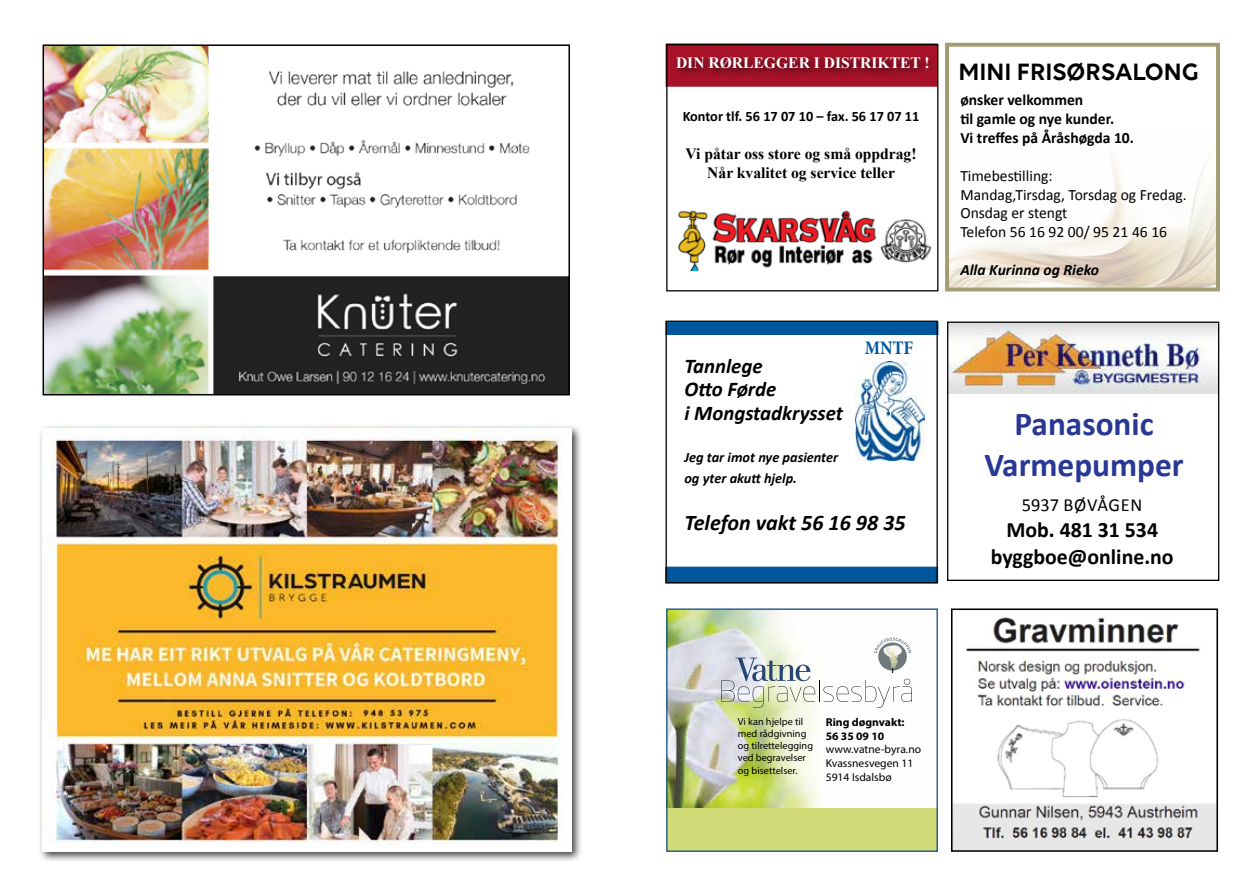
<style>
.page{position:relative;width:1259px;height:893px;background:#fff}
.page>*{position:absolute;margin:0;border:0;box-sizing:border-box;transform-origin:0 0}
.t1{font:700 33.6px/40.3px "Calibri";color:#293795;text-align:center}
.t2{font:600 25.5px "Volte";color:#000}
.t3{font:23.55px "Tahoma";color:#000}
.t4{font:italic 700 22.35px "Calibri";color:#000}
.t5{font:700 22.05px/26.4px "Calibri";color:#000;text-align:center}
.t6{font:italic 700 21px/23.5px "Calibri";color:#000}
.t7{font:700 condensed 19.35px "Minion Pro";color:#00569d}
.t8{font:18.6px "Calibri";letter-spacing:.03em;color:#000}
.t9{font:15.75px/18.9px "Calibri";color:#000}
.t10{font:700 15.75px/18.9px "Calibri";color:#000}
.t11{font:700 15.75px/18.9px "Times New Roman";color:#000;text-align:center}
.t12{font:700 15.75px "Times New Roman";color:#fff}
.t13{font:italic 700 15.75px "Calibri";color:#000}
.t14{font:italic 700 14.4px/21px "Calibri";color:#000}
.t15{font:700 14.4px "Calibri";color:#000}
.t16{font:11.4px/13.6px "Myriad Pro";color:#000}
.t17{font:700 11.4px/13.6px "Myriad Pro";color:#000}
.t18{font:10.2px/12.1px "Myriad Pro";color:#000}
</style>
<div class="page">
<img style="left:954px;top:617px;width:261px;height:232px">
<div style="left:951px;top:608px;width:267px;height:244px;border:2px solid #000"></div>
<img style="left:856px;top:362px;width:68px;height:98px">
<img style="left:950px;top:157px;width:265px;height:129px">
<img style="left:678px;top:210px;width:254px;height:60px">
<div style="left:665px;top:43px;width:273px;height:44px;background:#a9132a;border:1px solid #a9132a"></div>
<div style="left:672px;top:53px;width:267px;height:26px;background:#000;opacity:.75"></div>
<div style="left:666px;top:44px;width:272px;height:247px;border:1px solid #000"></div>
<div style="left:945px;top:43px;width:275px;height:248px;border:4px solid #a59b72"></div>
<div style="left:665px;top:322px;width:273px;height:13px;background:#00569d"></div>
<div style="left:665px;top:567px;width:273px;height:16px;background:#00569d"></div>
<div style="left:667px;top:609px;width:270px;height:242px;background:#d1db78"></div>
<img style="left:668px;top:610px;width:268px;height:198px">
<svg style="left:721px;top:637px;width:191px;height:71px"></svg>
<div style="left:666px;top:608px;width:272px;height:244px;border:1px solid #0e4a7c"></div>
<img style="left:949px;top:324px;width:268px;height:69px">
<div style="left:947px;top:322px;width:272px;height:259px;border:1px solid #000"></div>
<div style="left:665px;top:321px;width:273px;height:262px;border:1px solid #000"></div>
<img style="left:46px;top:47px;width:521px;height:345px">
<div style="left:43px;top:44px;width:527px;height:351px;border:2px solid #000"></div>
<div style="left:38px;top:424px;width:544px;height:438px;background:#000;opacity:.75"></div>
<img style="left:43px;top:428px;width:529px;height:424px">
<p class="t12" style="left:676px;top:52px;width:255px">DIN RØRLEGGER I DISTRIKTET !</p>
<h3 class="t3" style="left:960px;top:43px;width:175px">Mini Frisørsalong</h3>
<p class="t10" style="left:960px;top:90px;width:175px">ønsker velkommen<br>til gamle og nye kunder.<br>Vi treffes på Åråshøgda 10.</p>
<p class="t9" style="left:960px;top:166px;width:228px">Timebestilling:<br>Mandag,Tirsdag, Torsdag og Fredag.<br>Onsdag er stengt<br>Telefon 56 16 92 00/ 95 21 46 16</p>
<p class="t13" style="left:960px;top:260px;width:140px">Alla Kurinna og Rieko</p>
<h2 class="t2" style="left:958px;top:57px;width:242px">MINI FRISØRSALONG</h2>
<p class="t15" style="left:682px;top:106px;width:238px">Kontor tlf. 56 17 07 10 – fax. 56 17 07 11</p>
<p class="t11" style="left:685px;top:144px;width:233px">Vi påtar oss store og små oppdrag!<br>Når kvalitet og service teller</p>
<p class="t7" style="left:865px;top:335px;width:50px">MNTF</p>
<h3 class="t6" style="left:684px;top:354px;width:160px">Tannlege<br>Otto Førde<br>i Mongstadkrysset</h3>
<p class="t14" style="left:684px;top:447px;width:155px">Jeg tar imot nye pasienter og yter akutt hjelp.</p>
<h3 class="t4" style="left:684px;top:508px;width:223px">Telefon vakt 56 16 98 35</h3>
<p class="t18" style="left:738px;top:715px;width:77px">Vi kan hjelpe til med rådgivning og tilrettelegging ved begravelser og bisettelser.</p>
<p class="t17" style="left:825px;top:715px;width:80px">Ring døgnvakt:<br>56 35 09 10</p>
<p class="t16" style="left:825px;top:742px;width:97px">www.vatne-byra.no<br>Kvassnesvegen 11<br>5914 Isdalsbø</p>
<h1 class="t1" style="left:984px;top:403px;width:201px">Panasonic<br>Varmepumper</h1>
<p class="t8" style="left:1021px;top:493px;width:122px">5937 BØVÅGEN</p>
<h3 class="t5" style="left:991px;top:516px;width:184px">Mob. 481 31 534 byggboe@online.no</h3>
</div>
